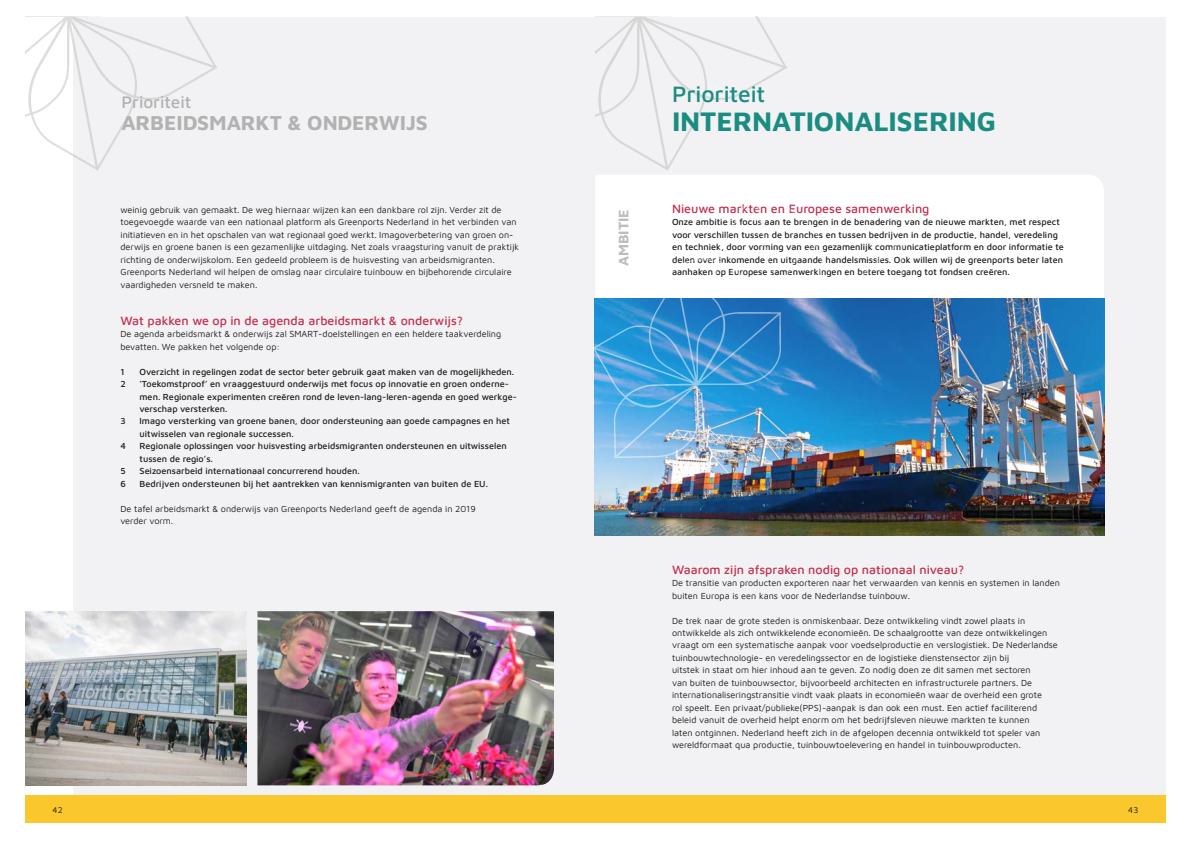
<style>
.page{position:relative;width:1191px;height:842px;background:#fff}
.page>*{position:absolute;margin:0;border:0;box-sizing:border-box;transform-origin:0 0}
.t1{font:700 27.8px "EMBEDDED 333+Maven Pro";color:#1a8d82}
.t2{font:500 23px "EMBEDDED 335+Maven Pro";letter-spacing:-.015em;color:#1a8d82}
.t3{font:700 20.8px "EMBEDDED 2 e 6+Maven Pro";letter-spacing:-.03em;color:#b2b2b2}
.t4{font:500 17.2px "EMBEDDED 2 e 5+Maven Pro";letter-spacing:-.01em;color:#b2b2b2}
.t5{font:700 14.4px "EMBEDDED 333+Maven Pro";letter-spacing:-.01em;color:#bcbcbc}
.t6{font:500 12.4px "EMBEDDED 335+Maven Pro";color:#c23050}
.t7{font:9.1px/12.4px "EMBEDDED 337+Maven Pro";color:#1d1d1b}
.t8{font:500 9.1px/12.4px "EMBEDDED 335+Maven Pro";color:#1d1d1b}
.t9{font:9.1px "EMBEDDED 2 f 6+Maven Pro";color:#1d1d1b}
.t10{font:8.6px "EMBEDDED 337+Maven Pro";color:#1d1d1b}
</style>
<div class="page">
<div style="left:73px;top:17px;width:1092px;height:806px;background:#f2f1f3"></div>
<div style="left:596px;top:175px;width:508px;height:124px;background:#fff"></div>
<img style="left:595px;top:17px;width:193px;height:154px">
<div style="left:25px;top:795px;width:1140px;height:28px;background:#fac72d"></div>
<img style="left:25px;top:17px;width:193px;height:154px">
<img style="left:25px;top:611px;width:221px;height:174px">
<img style="left:257px;top:611px;width:297px;height:174px">
<div style="left:635px;top:189px;width:267px;height:110px;background:#fff"></div>
<img style="left:595px;top:299px;width:509px;height:236px">
<img style="left:594px;top:277px;width:186px;height:180px">
<h3 class="t4" style="left:121px;top:92px;width:72px">Prioriteit</h3>
<h3 class="t3" style="left:121px;top:111px;width:308px">ARBEIDSMARKT &amp; ONDERWIJS</h3>
<p class="t7" style="left:120px;top:204px;width:400px">weinig gebruik van gemaakt. De weg hiernaar wijzen kan een dankbare rol zijn. Verder zit de toegevoegde waarde van een nationaal platform als Greenports Nederland in het verbinden van initiatieven en in het opschalen van wat regionaal goed werkt. Imagoverbetering van groen on&shy;derwijs en groene banen is een gezamenlijke uitdaging. Net zoals vraagsturing vanuit de praktijk richting de onderwijskolom. Een gedeeld probleem is de huisvesting van arbeidsmigranten.<br>Greenports Nederland wil helpen de omslag naar circulaire tuinbouw en bijbehorende circulaire vaardigheden versneld te maken.</p>
<h3 class="t6" style="left:120px;top:315px;width:346px">Wat pakken we op in de agenda arbeidsmarkt &amp; onderwijs?</h3>
<p class="t7" style="left:120px;top:329px;width:382px">De agenda arbeidsmarkt &amp; onderwijs zal SMART-doelstellingen en een heldere taakverdeling bevatten. We pakken het volgende op:</p>
<p class="t8" style="left:120px;top:366px;width:6px">1</p>
<p class="t8" style="left:139px;top:366px;width:376px">Overzicht in regelingen zodat de sector beter gebruik gaat maken van de mogelijkheden.</p>
<p class="t8" style="left:120px;top:378px;width:7px">2</p>
<p class="t8" style="left:139px;top:378px;width:379px">‘Toekomstproof’ en vraaggestuurd onderwijs met focus op innovatie en groen onderne&shy;men. Regionale experimenten creëren rond de leven-lang-leren-agenda en goed werkge&shy;verschap versterken.</p>
<p class="t8" style="left:120px;top:416px;width:7px">3</p>
<p class="t8" style="left:139px;top:416px;width:372px">Imago versterking van groene banen, door ondersteuning aan goede campagnes en het uitwisselen van regionale successen.</p>
<p class="t8" style="left:120px;top:441px;width:7px">4</p>
<p class="t8" style="left:139px;top:440px;width:369px">Regionale oplossingen voor huisvesting arbeidsmigranten ondersteunen en uitwisselen tussen de regio’s.</p>
<p class="t8" style="left:120px;top:465px;width:7px">5</p>
<p class="t8" style="left:139px;top:465px;width:222px">Seizoensarbeid internationaal concurrerend houden.</p>
<p class="t8" style="left:120px;top:478px;width:7px">6</p>
<p class="t8" style="left:139px;top:478px;width:350px">Bedrijven ondersteunen bij het aantrekken van kennismigranten van buiten de EU.</p>
<p class="t7" style="left:120px;top:503px;width:357px">De tafel arbeidsmarkt &amp; onderwijs van Greenports Nederland geeft de agenda in 2019 verder vorm.</p>
<h3 class="t5" style="left:618px;top:266px;width:59px;rotate:-90deg">AMBITIE</h3>
<h2 class="t2" style="left:672px;top:84px;width:95px">Prioriteit</h2>
<h1 class="t1" style="left:672px;top:111px;width:326px">INTERNATIONALISERING</h1>
<h3 class="t6" style="left:672px;top:203px;width:259px">Nieuwe markten en Europese samenwerking</h3>
<p class="t8" style="left:672px;top:217px;width:393px">Onze ambitie is focus aan te brengen in de benadering van de nieuwe markten, met respect voor verschillen tussen de branches en tussen bedrijven in de productie, handel, veredeling en techniek, door vorming van een gezamenlijk communicatieplatform en door informatie te delen over inkomende en uitgaande handelsmissies. Ook willen wij de greenports beter laten aanhaken op Europese samenwerkingen en betere toegang tot fondsen creëren.</p>
<h3 class="t6" style="left:672px;top:564px;width:296px">Waarom zijn afspraken nodig op nationaal niveau?</h3>
<p class="t7" style="left:672px;top:578px;width:389px">De transitie van producten exporteren naar het verwaarden van kennis en systemen in landen buiten Europa is een kans voor de Nederlandse tuinbouw.</p>
<p class="t7" style="left:672px;top:615px;width:355px">De trek naar de grote steden is onmiskenbaar. Deze ontwikkeling vindt zowel plaats in</p>
<p class="t9" style="left:672px;top:629px;width:377px">ontwikkelde als zich ontwikkelende economieën. De schaalgrootte van deze ontwikkelingen</p>
<p class="t7" style="left:672px;top:640px;width:387px">vraagt om een systematische aanpak voor voedselproductie en verslogistiek. De Nederlandse tuinbouwtechnologie- en veredelingssector en de logistieke dienstensector zijn bij<br>uitstek in staat om hier inhoud aan te geven. Zo nodig doen ze dit samen met sectoren<br>van buiten de tuinbouwsector, bijvoorbeeld architecten en infrastructurele partners. De</p>
<p class="t9" style="left:672px;top:691px;width:371px">internationaliseringstransitie vindt vaak plaats in economieën waar de overheid een grote</p>
<p class="t7" style="left:672px;top:702px;width:370px">rol speelt. Een privaat/publieke(PPS)-aanpak is dan ook een must. Een actief faciliterend beleid vanuit de overheid helpt enorm om het bedrijfsleven nieuwe markten te kunnen laten ontginnen. Nederland heeft zich in de afgelopen decennia ontwikkeld tot speler van wereldformaat qua productie, tuinbouwtoelevering en handel in tuinbouwproducten.</p>
<p class="t10" style="left:53px;top:807px;width:12px">42</p>
<p class="t10" style="left:1128px;top:807px;width:12px">43</p>
</div>
